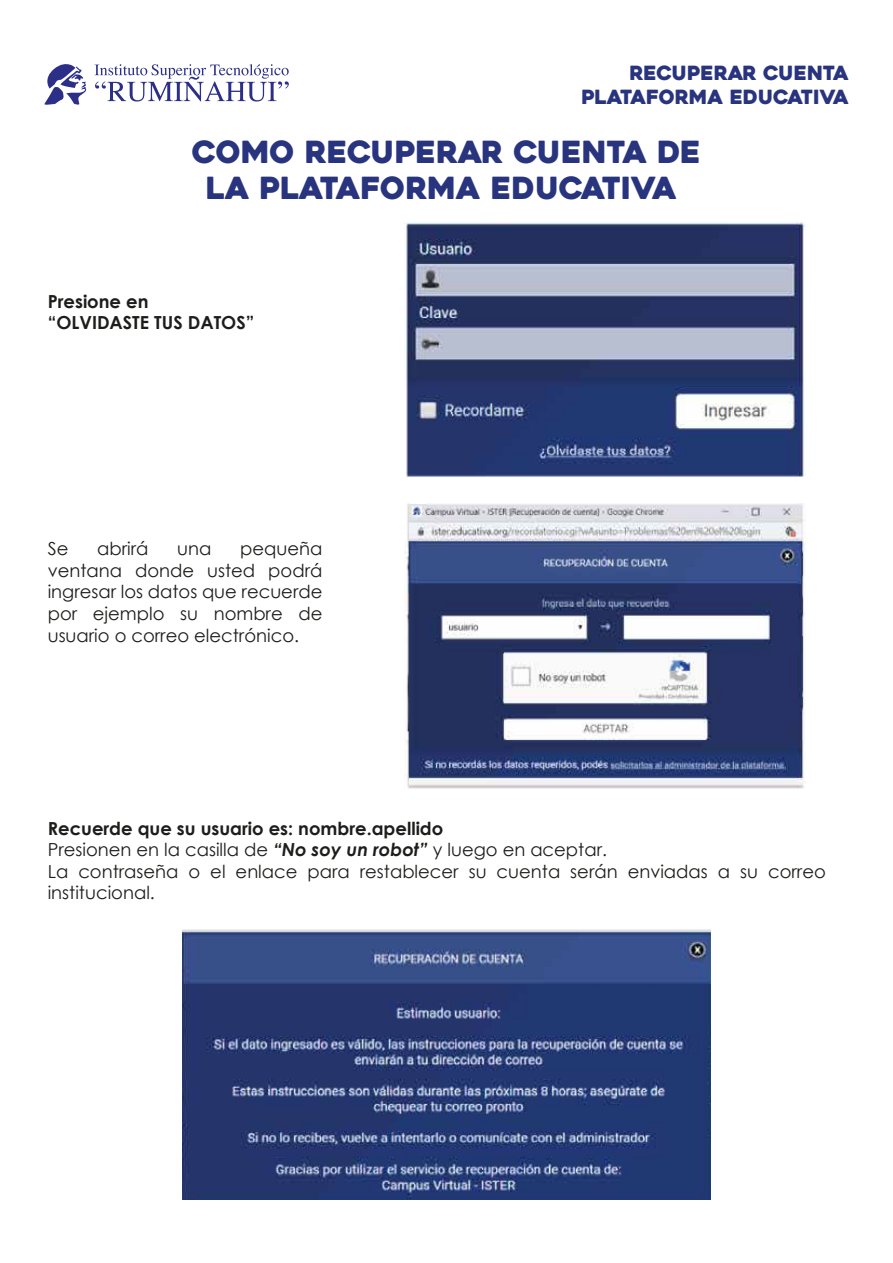
<style>
.page{position:relative;width:893px;height:1263px;background:#fff}
.page>*{position:absolute;margin:0;border:0;box-sizing:border-box;transform-origin:0 0}
.t1{font:30.45px/36.5px "Heavitas";color:#29347f;text-align:center}
.t2{font:19.5px/23.4px "Heavitas";color:#29347f;text-align:right}
.t3{font:18px/21.6px "Century Gothic";color:#1d1d1b;text-align:justify}
.t4{font:700 18px/21.6px "Century Gothic";color:#1d1d1b}
.s1{font-weight:700}
.s2{font-weight:700;font-style:italic}
</style>
<div class="page">
<svg style="left:95px;top:64px;width:194px;height:38px"></svg>
<svg style="left:44px;top:64px;width:43px;height:41px"></svg>
<img style="left:405px;top:222px;width:400px;height:255px">
<img style="left:405px;top:503px;width:400px;height:285px">
<img style="left:183px;top:930px;width:527px;height:269px">
<p class="t2" style="left:581px;top:62px;width:269px">rECUPERAR CUENTA<br>PLATAFORMA EDUCATIVA</p>
<h1 class="t1" style="left:192px;top:134px;width:511px">COMO RECUPERAR CUENTA DE<br>LA PLATAFORMA EDUCATIVA</h1>
<p class="t4" style="left:48px;top:289px;width:208px">Presione en “OLVIDASTE TUS DATOS”</p>
<p class="t3" style="left:48px;top:538px;width:22px">Se</p>
<p class="t3" style="left:97px;top:538px;width:53px">abrirá</p>
<p class="t3" style="left:177px;top:538px;width:36px">una</p>
<p class="t3" style="left:48px;top:538px;width:276px;text-indent:193px">pequeña ventana donde usted podrá ingresar los datos que recuerde por ejemplo su nombre de usuario o correo electrónico.</p>
<p class="t3" style="left:48px;top:817px;width:780px;text-align:left"><span class="s1">Recuerde que su usuario es: nombre.apellido<br></span>Presionen en la casilla de <span class="s2">“No soy un robot”</span> y luego en aceptar.<br>La contraseña o el enlace para restablecer su cuenta serán enviadas a su correo institucional.</p>
</div>
